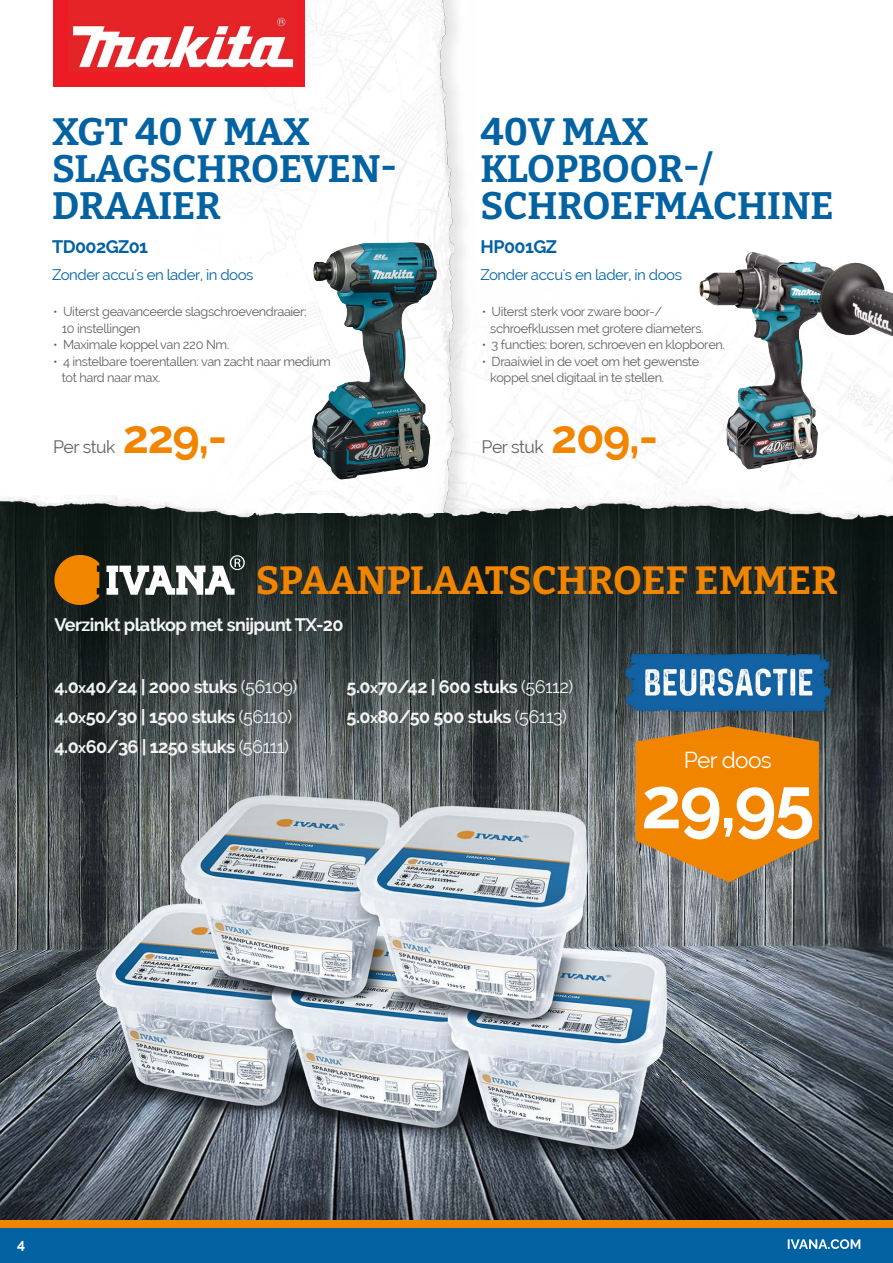
<style>
.page{position:relative;width:893px;height:1263px;background:#fff}
.page>*{position:absolute;margin:0;border:0;box-sizing:border-box;transform-origin:0 0}
.t1{font:700 71.85px "Raleway";color:#fff}
.t2{font:700 46.5px "Raleway";letter-spacing:-.03em;color:#f18500}
.t3{font:700 39.3px "Bitter";color:#f18500}
.t4{font:700 38.1px/37px "Bitter";color:#0262a2}
.t5{font:22.65px "Raleway";letter-spacing:-.03em;color:#fff}
.t6{font:700 18px/30px "Raleway";letter-spacing:-.03em;color:#f4f4f4}
.t7{font:700 18px "Raleway";letter-spacing:-.03em;color:#0262a2}
.t8{font:17.7px "Raleway";letter-spacing:-.03em;color:#616160}
.t9{font:15px "Raleway";letter-spacing:-.03em;color:#0262a2}
.t10{font:700 14.25px "Raleway";color:#fff}
.t11{font:12.75px/16.5px "Raleway";letter-spacing:-.03em;color:#616160}
.s1{font-size:15px}
.s2{font-weight:400}
</style>
<div class="page">
<img style="left:0;top:946px;width:893px;height:274px">
<img style="left:0;top:576px;width:893px;height:370px">
<img style="left:0;top:268px;width:893px;height:308px">
<img style="left:699px;top:252px;width:115px;height:217px">
<div style="left:0;top:0;width:304px;height:494px;background:#fff"></div>
<img style="left:195px;top:0;width:285px;height:512px">
<div style="left:0;top:1228px;width:893px;height:35px;background:#0262a2"></div>
<div style="left:0;top:1220px;width:893px;height:8px;background:#f18500"></div>
<svg style="left:788px;top:1239px;width:72px;height:10px"></svg>
<div style="left:53px;top:0;width:251px;height:86px;background:#ec1b24"></div>
<img style="left:68px;top:15px;width:226px;height:53px">
<img style="left:312px;top:242px;width:118px;height:237px">
<svg style="left:54px;top:552px;width:45px;height:55px;background:#b66906"></svg>
<svg style="left:106px;top:555px;width:139px;height:40px"></svg>
<svg style="left:636px;top:738px;width:183px;height:144px;background:#e08514"></svg>
<img style="left:624px;top:638px;width:208px;height:100px">
<h3 class="t4" style="left:52px;top:111px;width:347px">XGT 40 V MAX<br>SLAGSCHROEVEN-<br>DRAAIER</h3>
<h3 class="t7" style="left:52px;top:236px;width:98px">TD002GZ01</h3>
<p class="t9" style="left:52px;top:266px;width:203px">Zonder accu's en lader, in doos</p>
<p class="t11" style="left:62px;top:303px;width:246px;text-indent:-9px">• Uiterst geavanceerde slagschroevendraaier:<br>10 instellingen</p>
<p class="t11" style="left:53px;top:336px;width:177px">• Maximale koppel van 220 Nm.</p>
<p class="t11" style="left:62px;top:353px;width:270px;text-indent:-9px">• 4 instelbare toerentallen: van zacht naar medium tot hard naar max.</p>
<h3 class="t8" style="left:53px;top:436px;width:64px">Per stuk</h3>
<h2 class="t2" style="left:123px;top:410px;width:106px">229,-</h2>
<h3 class="t4" style="left:480px;top:111px;width:355px">40V MAX<br>KLOPBOOR-/<br>SCHROEFMACHINE</h3>
<h3 class="t7" style="left:480px;top:236px;width:78px">HP001GZ</h3>
<p class="t9" style="left:480px;top:266px;width:203px">Zonder accu's en lader, in doos</p>
<p class="t11" style="left:490px;top:303px;width:215px;text-indent:-9px">• Uiterst sterk voor zware boor-/ schroefklussen met grotere diameters.</p>
<p class="t11" style="left:482px;top:336px;width:245px">• 3 functies: boren, schroeven en klopboren.</p>
<p class="t11" style="left:490px;top:353px;width:210px;text-indent:-9px">• Draaiwiel in de voet om het gewenste koppel snel digitaal in te stellen.</p>
<h3 class="t8" style="left:482px;top:436px;width:64px">Per stuk</h3>
<h2 class="t2" style="left:551px;top:410px;width:108px">209,-</h2>
<h3 class="t3" style="left:256px;top:549px;width:583px">SPAANPLAATSCHROEF EMMER</h3>
<h3 class="t6" style="left:54px;top:610px;width:291px">Verzinkt platkop met snijpunt TX-20</h3>
<h3 class="t6" style="left:54px;top:672px;width:245px">4.0<span class="s1">x</span>40/24 | 2000 stuks <span class="s2">(56109)<br></span>4.0<span class="s1">x</span>50/30 | 1500 stuks <span class="s2">(56110)<br></span>4.0<span class="s1">x</span>60/36 | 1250 stuks <span class="s2">(56111)</span></h3>
<h3 class="t6" style="left:347px;top:672px;width:228px">5.0<span class="s1">x</span>70/42 | 600 stuks <span class="s2">(56112)<br></span>5.0<span class="s1">x</span>80/50 500 stuks <span class="s2">(56113)</span></h3>
<h3 class="t5" style="left:684px;top:747px;width:89px">Per doos</h3>
<h1 class="t1" style="left:641px;top:762px;width:175px">29,95</h1>
<p class="t10" style="left:17px;top:1235px;width:10px">4</p>
</div>
